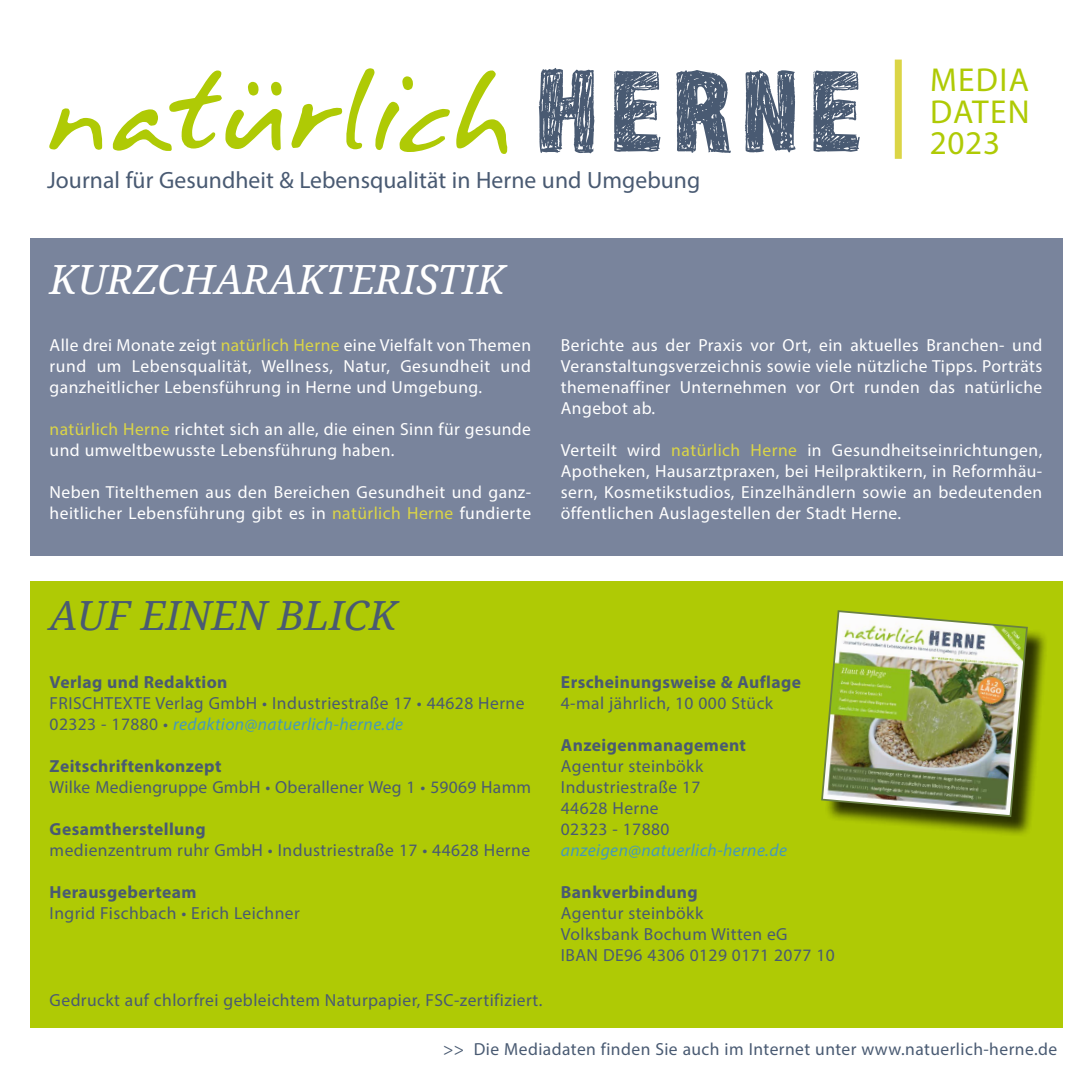
<style>
.page{position:relative;width:1092px;height:1092px;background:#fff}
.page>*{position:absolute;margin:0;border:0;box-sizing:border-box;transform-origin:0 0}
.t1{font:italic 40.25px "Droid Serif";color:#fff}
.t2{font:italic 40.25px "Droid Serif";color:#495a72}
.t3{font:33.25px/31.5px "Myriad Pro";letter-spacing:.04em;color:#afca05;text-align:justify}
.t4{font:23.62px "Myriad Pro";color:#495a72}
.t5{font:17.5px/21px "Myriad Pro";letter-spacing:.025em;color:#fff;text-align:justify}
.t6{font:17.5px/21px "Myriad Pro";letter-spacing:.025em;color:#495a72}
.t7{font:700 17.5px "Myriad Pro";letter-spacing:.025em;color:#495a72}
.t8{font:italic 17.5px "Myriad Pro";letter-spacing:.025em;color:#4599ba}
.s1{color:#dbd546}
.s2{font-style:italic;color:#4599ba}
</style>
<div class="page">
<svg style="left:49px;top:68px;width:458px;height:86px"></svg>
<svg style="left:676px;top:70px;width:119px;height:83px"></svg>
<svg style="left:813px;top:70px;width:46px;height:82px"></svg>
<svg style="left:614px;top:70px;width:46px;height:82px"></svg>
<svg style="left:538px;top:68px;width:56px;height:85px"></svg>
<div style="left:30px;top:238px;width:1032px;height:318px;background:#79849c"></div>
<div style="left:30px;top:580px;width:1032px;height:447px;background:#afca05"></div>
<div style="left:894px;top:60px;width:7px;height:99px;background:#dbd546"></div>
<div style="left:824px;top:613px;width:225px;height:225px;background:#000;opacity:.75"></div>
<img style="left:821px;top:610px;width:207px;height:207px">
<h3 class="t4" style="left:47px;top:165px;width:654px">Journal für Gesundheit &amp; Lebensqualität in Herne und Umgebung</h3>
<h1 class="t1" style="left:50px;top:252px;width:457px">KURZCHARAKTERISTIK</h1>
<h2 class="t3" style="left:929px;top:64px;width:101px">MEDIA DATEN 2023</h2>
<p class="t5" style="left:50px;top:334px;width:483px">Alle drei Monate zeigt <span class="s1">natürlich Herne</span> eine Vielfalt von Themen rund um Lebensqualität, Wellness, Natur, Gesundheit und ganzheitlicher Lebensführung in Herne und Umgebung.</p>
<p class="t5" style="left:50px;top:418px;width:483px"><span class="s1">natürlich Herne</span> richtet sich an alle, die einen Sinn für gesunde und umweltbewusste Lebensführung haben.</p>
<p class="t5" style="left:50px;top:481px;width:483px">Neben Titelthemen aus den Bereichen Gesundheit und ganz&shy;heitlicher Lebensführung gibt es in <span class="s1">natürlich Herne</span> fundierte</p>
<p class="t5" style="left:561px;top:334px;width:483px">Berichte aus der Praxis vor Ort, ein aktuelles Branchen- und Veranstaltungsverzeichnis sowie viele nützliche Tipps. Porträts themenaffiner Unternehmen vor Ort runden das natürliche Angebot ab.</p>
<p class="t5" style="left:561px;top:439px;width:483px">Verteilt wird <span class="s1">natürlich Herne</span> in Gesundheitseinrichtungen, Apotheken, Hausarztpraxen, bei Heilpraktikern, in Reformhäu&shy;sern, Kosmetikstudios, Einzelhändlern sowie an bedeutenden öffentlichen Auslagestellen der Stadt Herne.</p>
<h1 class="t2" style="left:50px;top:588px;width:349px">AUF EINEN BLICK</h1>
<p class="t7" style="left:50px;top:670px;width:179px">Verlag und Redaktion</p>
<p class="t6" style="left:50px;top:692px;width:476px">FRISCHTEXTE Verlag GmbH • Industriestraße 17 • 44628 Herne<br>02323 - 17880 • <span class="s2">redaktion@natuerlich-herne.de</span></p>
<p class="t7" style="left:50px;top:754px;width:173px">Zeitschriftenkonzept</p>
<p class="t6" style="left:50px;top:776px;width:483px">Wilke Mediengruppe GmbH • Oberallener Weg 1 • 59069 Hamm</p>
<p class="t7" style="left:50px;top:817px;width:158px">Gesamtherstellung</p>
<p class="t6" style="left:50px;top:839px;width:482px">medienzentrum ruhr GmbH • Industriestraße 17 • 44628 Herne</p>
<p class="t7" style="left:50px;top:880px;width:148px">Herausgeberteam</p>
<p class="t6" style="left:50px;top:902px;width:252px">Ingrid Fischbach • Erich Leichner</p>
<p class="t6" style="left:50px;top:989px;width:494px">Gedruckt auf chlorfrei gebleichtem Naturpapier, FSC-zertifiziert.</p>
<p class="t7" style="left:561px;top:670px;width:242px">Erscheinungsweise &amp; Auflage</p>
<p class="t6" style="left:561px;top:692px;width:214px">4-mal jährlich, 10 000 Stück</p>
<p class="t7" style="left:561px;top:733px;width:187px">Anzeigenmanagement</p>
<p class="t6" style="left:561px;top:755px;width:144px">Agentur steinbökk<br>Industriestraße 17<br>44628 Herne<br>02323 - 17880</p>
<p class="t8" style="left:561px;top:839px;width:227px">anzeigen@natuerlich-herne.de</p>
<p class="t7" style="left:561px;top:880px;width:138px">Bankverbindung</p>
<p class="t6" style="left:561px;top:902px;width:275px">Agentur steinbökk<br>Volksbank Bochum Witten eG<br>IBAN DE96 4306 0129 0171 2077 10</p>
<p class="t6" style="left:443px;top:1038px;width:615px">&gt;&gt; Die Mediadaten finden Sie auch im Internet unter www.natuerlich-herne.de</p>
</div>
